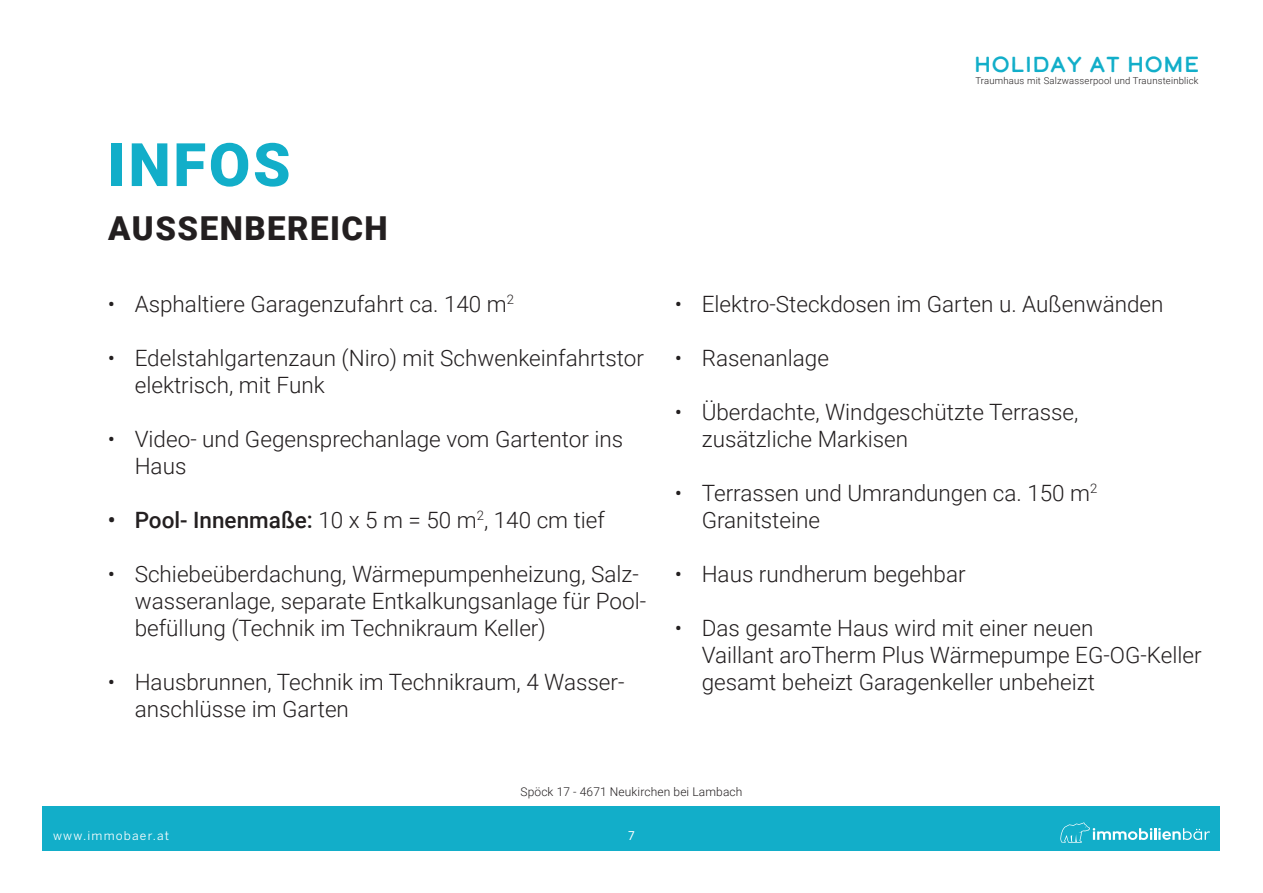
<style>
.page{position:relative;width:1263px;height:893px;background:#fff}
.page>*{position:absolute;margin:0;border:0;box-sizing:border-box;transform-origin:0 0}
.t1{font:900 60px "Roboto";letter-spacing:.045em;color:#12aec9}
.t2{font:900 33px "Roboto";letter-spacing:.045em;color:#231f20}
.t3{font:300 22.5px/27px "Roboto";color:#231f20}
.t4{font:21.75px "Calder Dark";color:#12aec9}
.t5{font:300 12px "Roboto";letter-spacing:.01em;color:#231f20}
.t6{font:12px "Benton Sans";letter-spacing:.1em;color:#fff}
.t7{font:12px "Benton Sans";color:#fff}
.t8{font:300 9.45px "Roboto";letter-spacing:.02em;color:#231f20}
.s1{font-weight:500}
</style>
<div class="page">
<div style="left:43px;top:806px;width:1177px;height:44px;background:#12aec9"></div>
<svg style="left:1060px;top:822px;width:150px;height:21px"></svg>
<p class="t4" style="left:974px;top:50px;width:227px">HOLIDAY AT HOME</p>
<h1 class="t1" style="left:108px;top:123px;width:184px">INFOS</h1>
<h2 class="t2" style="left:108px;top:205px;width:281px">AUSSENBEREICH</h2>
<p class="t3" style="left:108px;top:289px;width:408px">• Asphaltiere Garagenzufahrt ca. 140 m<sup>2</sup></p>
<p class="t3" style="left:135px;top:343px;width:511px;text-indent:-27px">• Edelstahlgartenzaun (Niro) mit Schwenkeinfahrtstor elektrisch, mit Funk</p>
<p class="t3" style="left:135px;top:424px;width:490px;text-indent:-27px">• Video- und Gegensprechanlage vom Gartentor ins<br>Haus</p>
<p class="t3" style="left:108px;top:505px;width:499px"><span class="s1">• Pool- Innenmaße:</span> 10 x 5 m = 50 m<sup>2</sup>, 140 cm tief</p>
<p class="t3" style="left:135px;top:559px;width:513px;text-indent:-27px">• Schiebeüberdachung, Wärmepumpenheizung, Salz&shy;wasseranlage, separate Entkalkungsanlage für Pool&shy;befüllung (Technik im Technikraum Keller)</p>
<p class="t3" style="left:135px;top:667px;width:491px;text-indent:-27px">• Hausbrunnen, Technik im Technikraum, 4 Wasser&shy;anschlüsse im Garten</p>
<p class="t8" style="left:975px;top:74px;width:225px">Traumhaus mit Salzwasserpool und Traunsteinblick</p>
<p class="t3" style="left:675px;top:289px;width:490px">• Elektro-Steckdosen im Garten u. Außenwänden</p>
<p class="t3" style="left:675px;top:343px;width:156px">• Rasenanlage</p>
<p class="t3" style="left:702px;top:397px;width:378px;text-indent:-27px">• Überdachte, Windgeschützte Terrasse, zusätzliche Markisen</p>
<p class="t3" style="left:702px;top:478px;width:397px;text-indent:-27px">• Terrassen und Umrandungen ca. 150 m<sup>2<br></sup>Granitsteine</p>
<p class="t3" style="left:675px;top:559px;width:292px">• Haus rundherum begehbar</p>
<p class="t3" style="left:702px;top:613px;width:501px;text-indent:-27px">• Das gesamte Haus wird mit einer neuen<br>Vaillant aroTherm Plus Wärmepumpe EG-OG-Keller gesamt beheizt Garagenkeller unbeheizt</p>
<p class="t5" style="left:520px;top:783px;width:223px">Spöck 17 - 4671 Neukirchen bei Lambach</p>
<p class="t6" style="left:53px;top:828px;width:118px">www.immobaer.at</p>
<p class="t7" style="left:628px;top:828px;width:8px">7</p>
</div>
